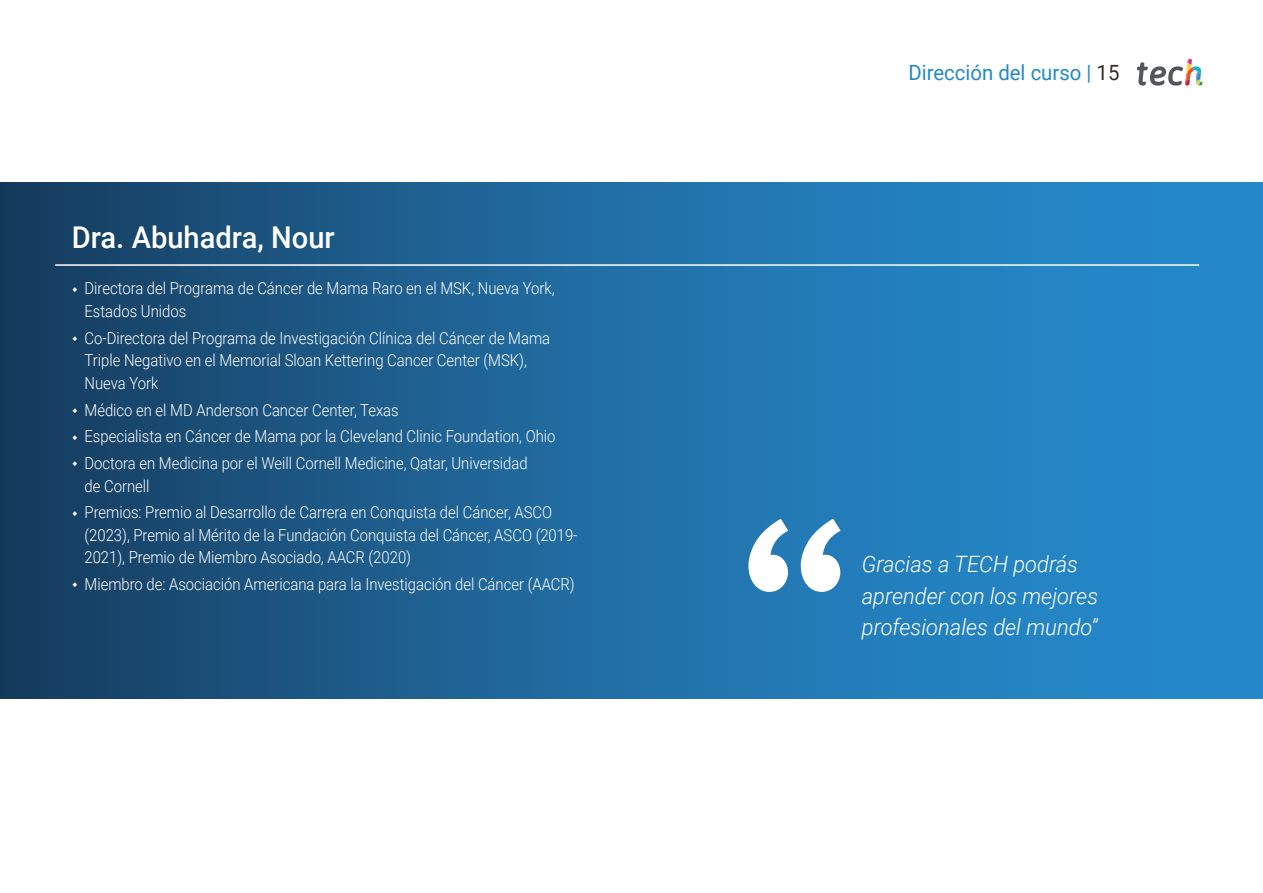
<style>
.page{position:relative;width:1263px;height:893px;background:#fff}
.page>*{position:absolute;margin:0;border:0;box-sizing:border-box;transform-origin:0 0}
.t1{font:500 30px "Roboto";color:#fff}
.t2{font:italic 300 22.5px/31.5px "Roboto";color:#fff}
.t3{font:21px "Roboto";color:#2488c9}
.t4{font:300 16.5px/22.5px "Roboto";color:#fff;scale:.9 1}
.s1{color:#312e20}
</style>
<div class="page">
<div style="left:0;top:182px;width:1263px;height:516px;background:linear-gradient(to right,#184267,#2793d9)"></div>
<svg style="left:748px;top:519px;width:92px;height:73px"></svg>
<hr style="left:55px;top:264px;width:1144px;height:2px;background:#fff">
<svg style="left:1137px;top:59px;width:65px;height:27px"></svg>
<svg style="left:73px;top:287px;width:4px;height:5px"></svg>
<svg style="left:73px;top:336px;width:4px;height:5px"></svg>
<svg style="left:73px;top:408px;width:4px;height:5px"></svg>
<svg style="left:73px;top:435px;width:4px;height:5px"></svg>
<svg style="left:73px;top:461px;width:4px;height:5px"></svg>
<svg style="left:73px;top:511px;width:4px;height:5px"></svg>
<svg style="left:73px;top:582px;width:4px;height:5px"></svg>
<h1 class="t1" style="left:72px;top:216px;width:264px">Dra. Abuhadra, Nour</h1>
<p class="t4" style="left:85px;top:277px;width:524px">Directora del Programa de Cáncer de Mama Raro en el MSK, Nueva York,<br>Estados Unidos</p>
<p class="t4" style="left:85px;top:326px;width:519px">Co-Directora del Programa de Investigación Clínica del Cáncer de Mama<br>Triple Negativo en el Memorial Sloan Kettering Cancer Center (MSK),<br>Nueva York</p>
<p class="t4" style="left:85px;top:396px;width:525px;line-height:26.7px">Médico en el MD Anderson Cancer Center, Texas<br>Especialista en Cáncer de Mama por la Cleveland Clinic Foundation, Ohio<br>Doctora en Medicina por el Weill Cornell Medicine, Qatar, Universidad</p>
<p class="t4" style="left:85px;top:472px;width:521px;line-height:26.7px">de Cornell<br>Premios: Premio al Desarrollo de Carrera en Conquista del Cáncer, ASCO</p>
<p class="t4" style="left:85px;top:523px;width:549px">(2023), Premio al Mérito de la Fundación Conquista del Cáncer, ASCO (2019-<br>2021), Premio de Miembro Asociado, AACR (2020)</p>
<p class="t4" style="left:85px;top:572px;width:546px">Miembro de: Asociación Americana para la Investigación del Cáncer (AACR)</p>
<p class="t3" style="left:908px;top:57px;width:213px">Dirección del curso | <span class="s1">15</span></p>
<h2 class="t2" style="left:862px;top:548px;width:238px">Gracias a TECH podrás aprender con los mejores profesionales del mundo”</h2>
</div>
